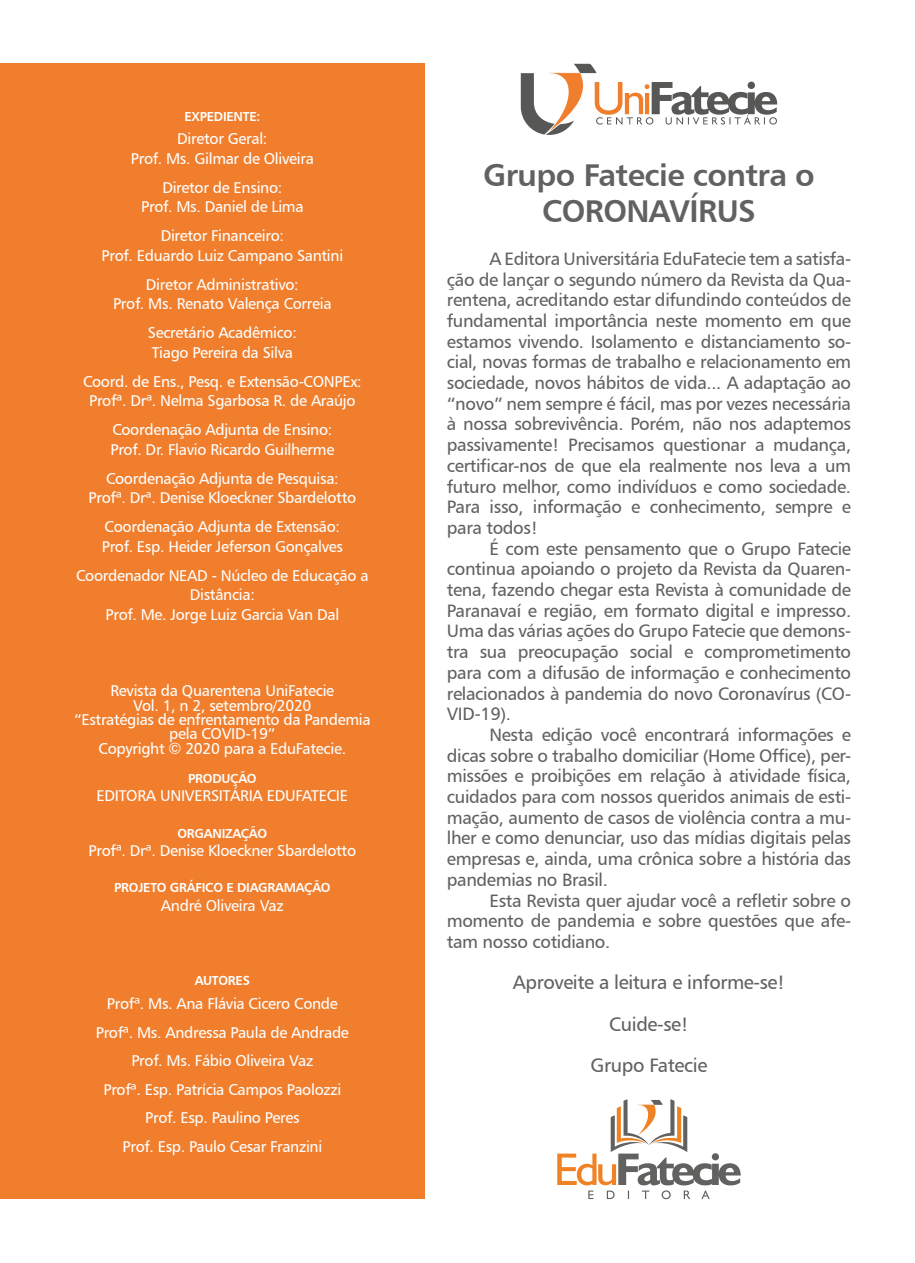
<style>
.page{position:relative;width:915px;height:1263px;background:#fff}
.page>*{position:absolute;margin:0;border:0;box-sizing:border-box;transform-origin:0 0}
.t1{font:31.5px/35.7px "Humanist 777 BT Bold B";letter-spacing:-.02em;color:#616160;text-align:center}
.t2{font:19.5px/41.4px "Humanist 777 BT Roman B";letter-spacing:-.02em;color:#616160;text-align:center}
.t3{font:18px/20.7px "Humanist 777 BT Roman B";letter-spacing:-.02em;color:#616160;text-align:justify}
.t4{font:15.75px/19.6px "Humanist 777 BT Roman B";letter-spacing:-.02em;color:#fff;text-align:center}
.t5{font:13.05px "Humanist 777 BT Bold B";letter-spacing:-.02em;color:#fff}
</style>
<div class="page">
<svg style="left:520px;top:64px;width:257px;height:71px"></svg>
<svg style="left:557px;top:1099px;width:183px;height:100px"></svg>
<div style="left:0;top:64px;width:424px;height:1135px;background:#f07e2d"></div>
<p class="t5" style="left:184px;top:108px;width:77px">EXPEDIENTE:</p>
<p class="t4" style="left:131px;top:129px;width:184px">Diretor Geral:<br>Prof. Ms. Gilmar de Oliveira</p>
<p class="t4" style="left:141px;top:177px;width:164px">Diretor de Ensino:<br>Prof. Ms. Daniel de Lima</p>
<p class="t4" style="left:101px;top:226px;width:243px">Diretor Financeiro:<br>Prof. Eduardo Luiz Campano Santini</p>
<p class="t4" style="left:113px;top:274px;width:220px">Diretor Administrativo:<br>Prof. Ms. Renato Valença Correia</p>
<p class="t4" style="left:148px;top:323px;width:150px;text-align:left">Secretário Acadêmico:<br>Tiago Pereira da Silva</p>
<p class="t4" style="left:83px;top:371px;width:280px">Coord. de Ens., Pesq. e Extensão-CONPEx:<br>Profª. Drª. Nelma Sgarbosa R. de Araújo</p>
<p class="t4" style="left:110px;top:420px;width:225px;text-align:left">Coordenação Adjunta de Ensino:<br>Prof. Dr. Flavio Ricardo Guilherme</p>
<p class="t4" style="left:89px;top:468px;width:269px">Coordenação Adjunta de Pesquisa:<br>Profª. Drª. Denise Kloeckner Sbardelotto</p>
<p class="t4" style="left:102px;top:516px;width:243px;text-align:left">Coordenação Adjunta de Extensão:<br>Prof. Esp. Heider Jeferson Gonçalves</p>
<p class="t4" style="left:76px;top:565px;width:294px">Coordenador NEAD - Núcleo de Educação a<br>Distância:<br>Prof. Me. Jorge Luiz Garcia Van Dal</p>
<p class="t4" style="left:74px;top:683px;width:298px;line-height:14.4px">Revista da Quarentena UniFatecie<br>Vol. 1, n 2, setembro/2020<br>“Estratégias de enfrentamento da Pandemia pela COVID-19”<br>Copyright © 2020 para a EduFatecie.</p>
<p class="t5" style="left:188px;top:770px;width:70px">PRODUÇÃO</p>
<p class="t4" style="left:97px;top:785px;width:253px">EDITORA UNIVERSITÁRIA EDUFATECIE</p>
<p class="t5" style="left:177px;top:825px;width:91px">ORGANIZAÇÃO</p>
<p class="t4" style="left:89px;top:840px;width:269px">Profª. Drª. Denise Kloeckner Sbardelotto</p>
<p class="t5" style="left:114px;top:880px;width:218px">PROJETO GRÁFICO E DIAGRAMAÇÃO</p>
<p class="t4" style="left:161px;top:895px;width:124px">André Oliveira Vaz</p>
<p class="t5" style="left:195px;top:972px;width:57px">AUTORES</p>
<p class="t4" style="left:96px;top:989px;width:254px;line-height:28.7px">Profª. Ms. Ana Flávia Cicero Conde<br>Profª. Ms. Andressa Paula de Andrade<br>Prof. Ms. Fábio Oliveira Vaz<br>Profª. Esp. Patrícia Campos Paolozzi<br>Prof. Esp. Paulino Peres<br>Prof. Esp. Paulo Cesar Franzini</p>
<h1 class="t1" style="left:483px;top:157px;width:333px">Grupo Fatecie contra o<br>CORONAVÍRUS</h1>
<p class="t3" style="left:446px;top:248px;width:405px;text-indent:43px">A Editora Universitária EduFatecie tem a satisfa&shy;ção de lançar o segundo número da Revista da Qua&shy;rentena, acreditando estar difundindo conteúdos de fundamental importância neste momento em que estamos vivendo. Isolamento e distanciamento so&shy;cial, novas formas de trabalho e relacionamento em sociedade, novos hábitos de vida... A adaptação ao “novo” nem sempre é fácil, mas por vezes necessária à nossa sobrevivência. Porém, não nos adaptemos passivamente! Precisamos questionar a mudança, certificar-nos de que ela realmente nos leva a um futuro melhor, como indivíduos e como sociedade.<br>Para isso, informação e conhecimento, sempre e para todos!</p>
<p class="t3" style="left:446px;top:538px;width:405px;text-indent:43px">É com este pensamento que o Grupo Fatecie continua apoiando o projeto da Revista da Quaren&shy;tena, fazendo chegar esta Revista à comunidade de Paranavaí e região, em formato digital e impresso.<br>Uma das várias ações do Grupo Fatecie que demons&shy;tra sua preocupação social e comprometimento para com a difusão de informação e conhecimento relacionados à pandemia do novo Coronavírus (CO-VID-19).</p>
<p class="t3" style="left:446px;top:724px;width:405px;text-indent:43px">Nesta edição você encontrará informações e dicas sobre o trabalho domiciliar (Home Office), per&shy;missões e proibições em relação à atividade física, cuidados para com nossos queridos animais de esti&shy;mação, aumento de casos de violência contra a mu&shy;lher e como denunciar, uso das mídias digitais pelas empresas e, ainda, uma crônica sobre a história das pandemias no Brasil.</p>
<p class="t3" style="left:446px;top:890px;width:405px;text-indent:43px">Esta Revista quer ajudar você a refletir sobre o momento de pandemia e sobre questões que afe&shy;tam nosso cotidiano.</p>
<p class="t2" style="left:513px;top:961px;width:273px">Aproveite a leitura e informe-se!<br>Cuide-se!<br>Grupo Fatecie</p>
</div>
